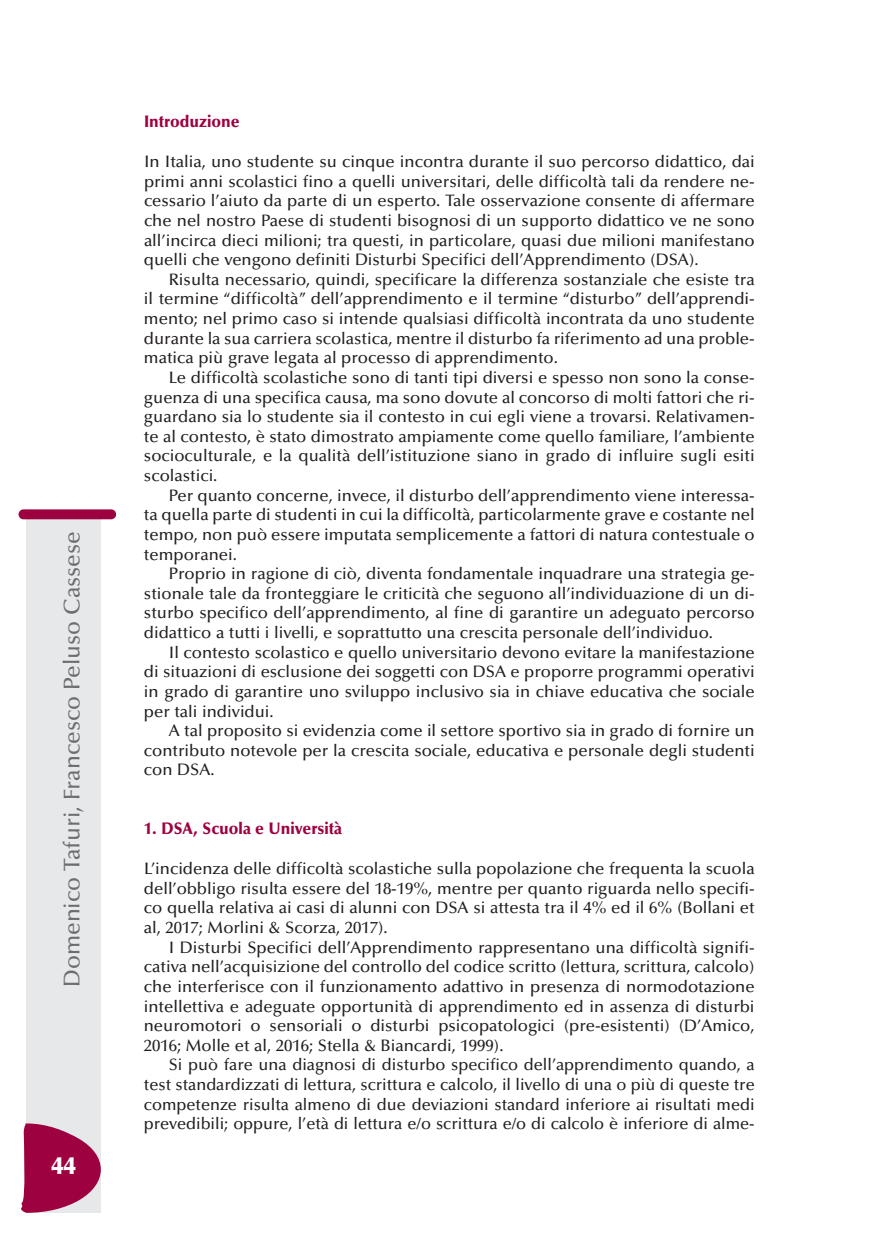
<style>
.page{position:relative;width:869px;height:1241px;background:#fff}
.page>*{position:absolute;margin:0;border:0;box-sizing:border-box;transform-origin:0 0}
.t1{font:900 24.5px "Optima";color:#fff}
.t2{font:500 22.75px "Optima";color:#6c6d70}
.t3{font:500 16.62px/19.6px "Optima";color:#231f20;text-align:justify}
.t4{font:900 16.62px "Optima";color:#9d0140;scale:.95 1}
</style>
<div class="page">
<div style="left:27px;top:517px;width:74px;height:695px;background:#e7e8e9"></div>
<div style="left:19px;top:509px;width:97px;height:10px;background:#9d0140;border-radius:5px"></div>
<svg style="left:21px;top:1122px;width:80px;height:90px"></svg>
<h2 class="t2" style="left:63px;top:986px;width:457px;rotate:-90deg">Domenico Tafuri, Francesco Peluso Cassese</h2>
<h1 class="t1" style="left:52px;top:1155px;width:26px">44</h1>
<p class="t4" style="left:144px;top:115px;width:102px">Introduzione</p>
<p class="t3" style="left:144px;top:153px;width:612px">In Italia, uno studente su cinque incontra durante il suo percorso didattico, dai primi anni scolastici fino a quelli universitari, delle difficoltà tali da rendere ne&shy;cessario l’aiuto da parte di un esperto. Tale osservazione consente di affermare che nel nostro Paese di studenti bisognosi di un supporto didattico ve ne sono all’incirca dieci milioni; tra questi, in particolare, quasi due milioni manifestano quelli che vengono definiti Disturbi Specifici dell’Apprendimento (DSA).</p>
<p class="t3" style="left:144px;top:271px;width:612px;text-indent:25px">Risulta necessario, quindi, specificare la differenza sostanziale che esiste tra il termine “difficoltà” dell’apprendimento e il termine “disturbo” dell’apprendi&shy;mento; nel primo caso si intende qualsiasi difficoltà incontrata da uno studente durante la sua carriera scolastica, mentre il disturbo fa riferimento ad una proble&shy;matica più grave legata al processo di apprendimento.</p>
<p class="t3" style="left:144px;top:369px;width:612px;text-indent:25px">Le difficoltà scolastiche sono di tanti tipi diversi e spesso non sono la conse&shy;guenza di una specifica causa, ma sono dovute al concorso di molti fattori che ri&shy;guardano sia lo studente sia il contesto in cui egli viene a trovarsi. Relativamen&shy;te al contesto, è stato dimostrato ampiamente come quello familiare, l’ambiente socioculturale, e la qualità dell’istituzione siano in grado di influire sugli esiti scolastici.</p>
<p class="t3" style="left:144px;top:487px;width:612px;text-indent:25px">Per quanto concerne, invece, il disturbo dell’apprendimento viene interessa&shy;ta quella parte di studenti in cui la difficoltà, particolarmente grave e costante nel tempo, non può essere imputata semplicemente a fattori di natura contestuale o temporanei.</p>
<p class="t3" style="left:144px;top:565px;width:612px;text-indent:25px">Proprio in ragione di ciò, diventa fondamentale inquadrare una strategia ge&shy;stionale tale da fronteggiare le criticità che seguono all’individuazione di un di&shy;sturbo specifico dell’apprendimento, al fine di garantire un adeguato percorso didattico a tutti i livelli, e soprattutto una crescita personale dell’individuo.</p>
<p class="t3" style="left:144px;top:643px;width:612px;text-indent:25px">Il contesto scolastico e quello universitario devono evitare la manifestazione di situazioni di esclusione dei soggetti con DSA e proporre programmi operativi in grado di garantire uno sviluppo inclusivo sia in chiave educativa che sociale per tali individui.</p>
<p class="t3" style="left:144px;top:722px;width:612px;text-indent:25px">A tal proposito si evidenzia come il settore sportivo sia in grado di fornire un contributo notevole per la crescita sociale, educativa e personale degli studenti con DSA.</p>
<p class="t4" style="left:144px;top:821px;width:210px">1. DSA, Scuola e Università</p>
<p class="t3" style="left:144px;top:860px;width:612px">L’incidenza delle difficoltà scolastiche sulla popolazione che frequenta la scuola dell’obbligo risulta essere del 18-19%, mentre per quanto riguarda nello specifi&shy;co quella relativa ai casi di alunni con DSA si attesta tra il 4% ed il 6% (Bollani et al, 2017; Morlini &amp; Scorza, 2017).</p>
<p class="t3" style="left:144px;top:938px;width:612px;text-indent:25px">I Disturbi Specifici dell’Apprendimento rappresentano una difficoltà signifi&shy;cativa nell’acquisizione del controllo del codice scritto (lettura, scrittura, calcolo) che interferisce con il funzionamento adattivo in presenza di normodotazione intellettiva e adeguate opportunità di apprendimento ed in assenza di disturbi neuromotori o sensoriali o disturbi psicopatologici (pre-esistenti) (D’Amico, 2016; Molle et al, 2016; Stella &amp; Biancardi, 1999).</p>
<p class="t3" style="left:144px;top:1056px;width:612px;text-indent:25px">Si può fare una diagnosi di disturbo specifico dell’apprendimento quando, a test standardizzati di lettura, scrittura e calcolo, il livello di una o più di queste tre competenze risulta almeno di due deviazioni standard inferiore ai risultati medi prevedibili; oppure, l’età di lettura e/o scrittura e/o di calcolo è inferiore di alme-</p>
</div>
